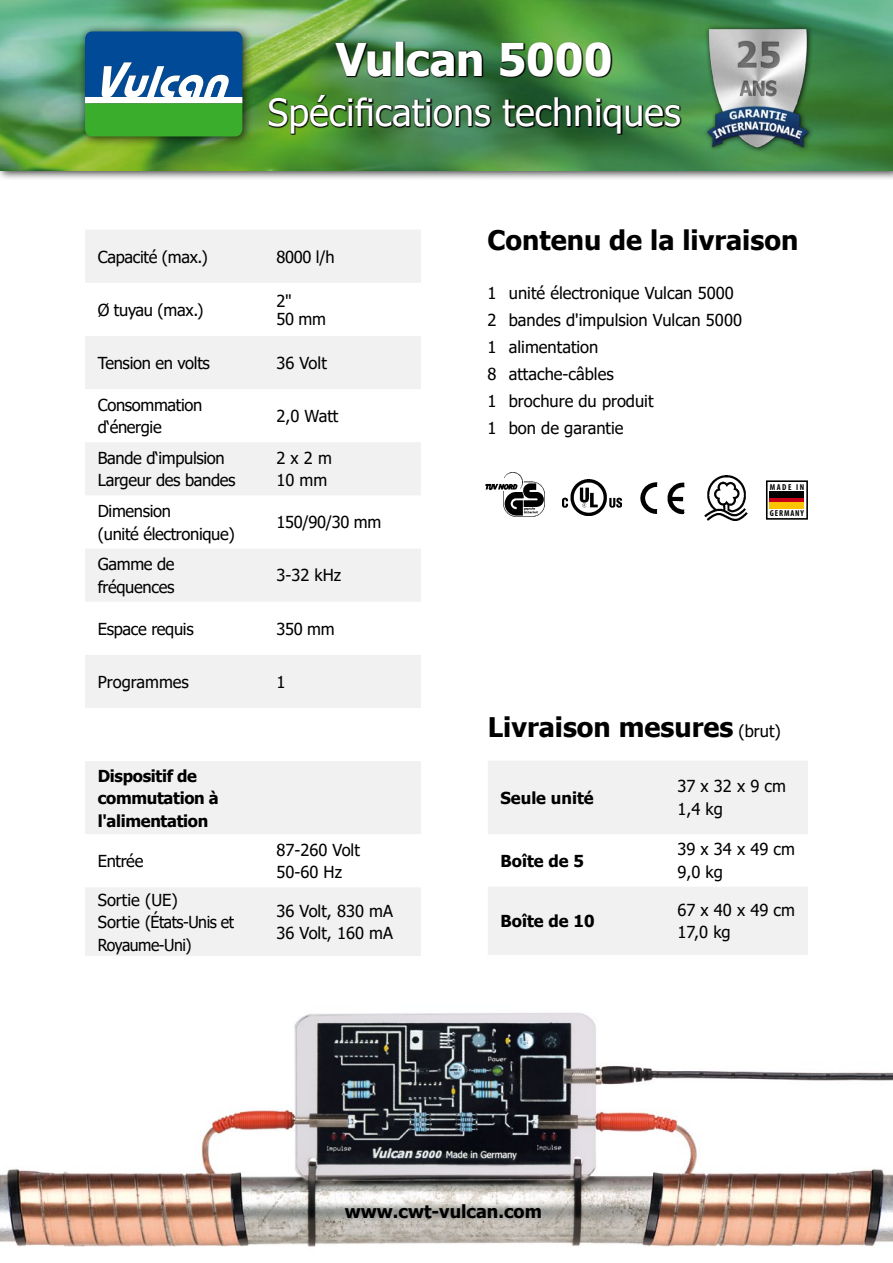
<style>
.page{position:relative;width:893px;height:1263px;background:#fff}
.page>*{position:absolute;margin:0;border:0;box-sizing:border-box;transform-origin:0 0}
.t1{font:700 45px "Tahoma";letter-spacing:-.01em;color:#fff}
.t2{font:37.5px "Tahoma";color:#fff}
.t3{font:700 27px "Tahoma";color:#000}
.t4{font:700 18px "Tahoma";color:#000}
.t5{font:16.5px/22.5px "Tahoma";letter-spacing:-.02em;color:#000}
.t6{font:16.5px/27px "Tahoma";color:#000}
.t7{font:700 16.5px/22.5px "Tahoma";letter-spacing:-.02em;color:#000}
.t8{font:700 16.5px "Tahoma";color:#000}
.t9{font:700 condensed 8.7px "Myriad Pro";letter-spacing:.1em;color:#000}
.s1{font-weight:400;font-size:16.5px}
</style>
<div class="page">
<div style="left:0;top:0;width:893px;height:181px;background:#000;opacity:.75"></div>
<img style="left:0;top:0;width:893px;height:170px">
<div style="left:77px;top:24px;width:176px;height:123px;background:#000;opacity:.75"></div>
<svg style="left:85px;top:32px;width:157px;height:104px"></svg>
<img style="left:686px;top:20px;width:140px;height:139px">
<svg style="left:85px;top:230px;width:336px;height:726px;fill:#f1f1f2"></svg>
<img style="left:640px;top:482px;width:45px;height:33px">
<img style="left:563px;top:479px;width:58px;height:36px">
<svg style="left:766px;top:480px;width:42px;height:40px"></svg>
<div style="left:770px;top:497px;width:34px;height:5px;background:#c90019"></div>
<div style="left:770px;top:491px;width:34px;height:7px;background:#000"></div>
<div style="left:770px;top:502px;width:34px;height:7px;background:#fcc400"></div>
<img style="left:704px;top:476px;width:44px;height:44px">
<img style="left:485px;top:472px;width:60px;height:45px">
<svg style="left:268px;top:42px;width:413px;height:93px;background:#326131"></svg>
<img style="left:0;top:1012px;width:892px;height:235px">
<svg style="left:488px;top:761px;width:320px;height:194px;fill:#f1f1f2"></svg>
<h1 class="t1" style="left:336px;top:29px;width:278px">Vulcan 5000</h1>
<h2 class="t2" style="left:268px;top:87px;width:415px">Spécifications techniques</h2>
<p class="t5" style="left:98px;top:246px;width:112px">Capacité (max.)</p>
<p class="t5" style="left:276px;top:246px;width:60px">8000 l/h</p>
<p class="t5" style="left:98px;top:299px;width:107px">Ø tuyau (max.)</p>
<p class="t5" style="left:276px;top:293px;width:51px;line-height:18px">2"<br>50 mm</p>
<p class="t5" style="left:98px;top:352px;width:114px">Tension en volts</p>
<p class="t5" style="left:276px;top:352px;width:52px">36 Volt</p>
<p class="t5" style="left:98px;top:394px;width:106px">Consommation d‘énergie</p>
<p class="t5" style="left:276px;top:406px;width:63px">2,0 Watt</p>
<p class="t5" style="left:98px;top:448px;width:139px">Bande d‘impulsion<br>Largeur des bandes</p>
<p class="t5" style="left:276px;top:448px;width:57px">2 x 2 m<br>10 mm</p>
<p class="t5" style="left:98px;top:501px;width:138px">Dimension<br>(unité électronique)</p>
<p class="t5" style="left:276px;top:512px;width:106px">150/90/30 mm</p>
<p class="t5" style="left:98px;top:554px;width:78px">Gamme de fréquences</p>
<p class="t5" style="left:276px;top:565px;width:66px">3-32 kHz</p>
<p class="t5" style="left:98px;top:618px;width:97px">Espace requis</p>
<p class="t5" style="left:276px;top:618px;width:60px">350 mm</p>
<p class="t6" style="left:98px;top:669px;width:93px">Programmes</p>
<p class="t5" style="left:276px;top:671px;width:11px">1</p>
<p class="t7" style="left:98px;top:765px;width:123px">Dispositif de commutation à lꞌalimentation</p>
<p class="t5" style="left:98px;top:851px;width:47px">Entrée</p>
<p class="t6" style="left:276px;top:839px;width:85px;line-height:22.5px">87-260 Volt<br>50-60 Hz</p>
<p class="t5" style="left:98px;top:889px;width:138px">Sortie (UE)<br>Sortie (États-Unis et<br>Royaume-Uni)</p>
<p class="t6" style="left:276px;top:900px;width:118px;line-height:22.5px">36 Volt, 830 mA<br>36 Volt, 160 mA</p>
<h3 class="t3" style="left:488px;top:221px;width:312px">Contenu de la livraison</h3>
<p class="t6" style="left:488px;top:280px;width:256px">1 unité électronique Vulcan 5000<br>2 bandes dꞌimpulsion Vulcan 5000<br>1 alimentation<br>8 attache-câbles<br>1 brochure du produit<br>1 bon de garantie</p>
<p class="t9" style="left:770px;top:481px;width:36px">MADE IN</p>
<p class="t9" style="left:770px;top:508px;width:36px">GERMANY</p>
<h3 class="t3" style="left:488px;top:708px;width:295px">Livraison mesures <span class="s1">(brut)</span></h3>
<p class="t8" style="left:500px;top:786px;width:95px">Seule unité</p>
<p class="t5" style="left:677px;top:776px;width:110px">37 x 32 x 9 cm<br>1,4 kg</p>
<p class="t7" style="left:500px;top:850px;width:85px">Boîte de 5</p>
<p class="t5" style="left:677px;top:839px;width:119px">39 x 34 x 49 cm<br>9,0 kg</p>
<p class="t8" style="left:500px;top:909px;width:96px">Boîte de 10</p>
<p class="t6" style="left:677px;top:899px;width:119px;line-height:22.5px">67 x 40 x 49 cm<br>17,0 kg</p>
<p class="t4" style="left:345px;top:1198px;width:199px">www.cwt-vulcan.com</p>
</div>
